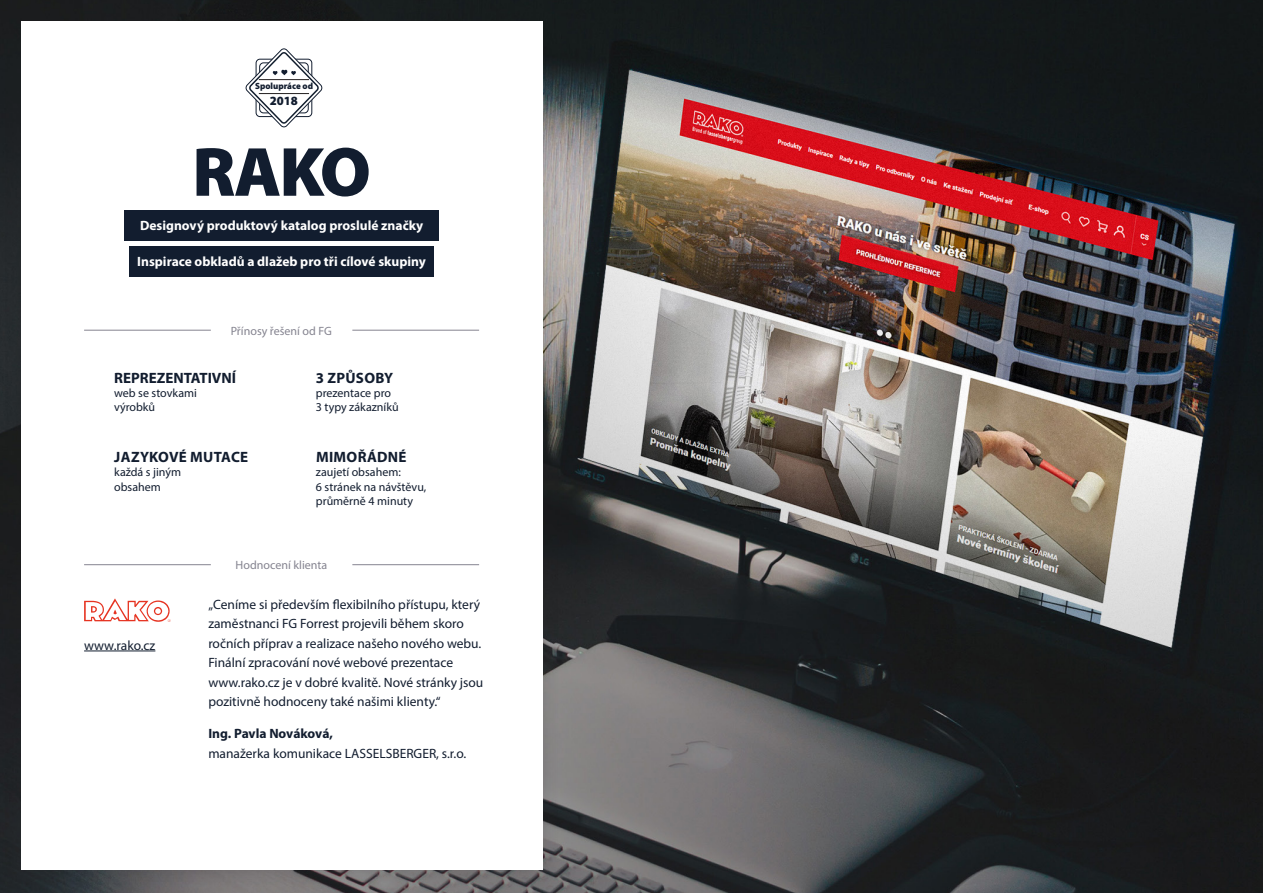
<style>
.page{position:relative;width:1263px;height:893px;background:#fff}
.page>*{position:absolute;margin:0;border:0;box-sizing:border-box;transform-origin:0 0}
.t1{font:900 70.2px "Myriad Pro";color:#121d2f}
.t2{font:700 15px "Myriad Pro";letter-spacing:.015em;color:#121d2f}
.t3{font:13.5px/19.5px "Myriad Pro";color:#121d2f}
.t4{font:700 13.5px "Myriad Pro";color:#fff}
.t5{font:900 12.6px "Myriad Pro";color:#121d2f}
.t6{font:12px/14.4px "Myriad Pro";color:#121d2f}
.t7{font:12px "Myriad Pro";color:#858490}
.t8{font:900 9px "Myriad Pro";color:#121d2f}
.s1{font-weight:700}
</style>
<div class="page">
<img style="left:0;top:0;width:1263px;height:892px">
<div style="left:2px;top:2px;width:559px;height:887px;background:#231f20;opacity:.2"></div>
<div style="left:21px;top:21px;width:521px;height:849px;background:#fff"></div>
<div style="left:124px;top:210px;width:315px;height:31px;background:#121d2f"></div>
<hr style="left:84px;top:651px;width:71px;height:1px;background:#121d2f">
<div style="left:129px;top:246px;width:305px;height:30px;background:#121d2f"></div>
<hr style="left:84px;top:330px;width:127px;height:1px;background:#858490">
<hr style="left:352px;top:330px;width:127px;height:1px;background:#858490">
<hr style="left:84px;top:564px;width:127px;height:1px;background:#858490">
<hr style="left:352px;top:564px;width:127px;height:1px;background:#858490">
<svg style="left:245px;top:48px;width:78px;height:80px"></svg>
<svg style="left:84px;top:598px;width:87px;height:24px"></svg>
<p class="t8" style="left:255px;top:80px;width:59px">Spolupráce od</p>
<p class="t5" style="left:270px;top:93px;width:30px">2018</p>
<p class="t1" style="left:192px;top:125px;width:180px">RAKO</p>
<p class="t4" style="left:140px;top:217px;width:285px">Designový produktový katalog proslulé značky</p>
<p class="t4" style="left:137px;top:252px;width:290px">Inspirace obkladů a dlažeb pro tři cílové skupiny</p>
<p class="t7" style="left:231px;top:323px;width:103px">Přínosy řešení od FG</p>
<p class="t2" style="left:114px;top:368px;width:123px">REPREZENTATIVNÍ</p>
<p class="t6" style="left:114px;top:386px;width:84px">web se stovkami výrobků</p>
<p class="t2" style="left:114px;top:447px;width:135px">JAZYKOVÉ MUTACE</p>
<p class="t6" style="left:114px;top:465px;width:68px">každá s jiným obsahem</p>
<p class="t2" style="left:316px;top:368px;width:79px">3 ZPŮSOBY</p>
<p class="t6" style="left:316px;top:386px;width:84px">prezentace pro<br>3 typy zákazníků</p>
<p class="t2" style="left:316px;top:447px;width:92px">MIMOŘÁDNÉ</p>
<p class="t6" style="left:316px;top:465px;width:112px">zaujetí obsahem:<br>6 stránek na návštěvu, průměrně 4 minuty</p>
<p class="t3" style="left:84px;top:635px;width:73px">www.rako.cz</p>
<p class="t7" style="left:236px;top:558px;width:93px">Hodnocení klienta</p>
<p class="t3" style="left:208px;top:594px;width:277px">„Ceníme si především flexibilního přístupu, který zaměstnanci FG Forrest projevili během skoro ročních příprav a realizace našeho nového webu.<br>Finální zpracování nové webové prezentace www.rako.cz je v dobré kvalitě. Nové stránky jsou pozitivně hodnoceny také našimi klienty.“</p>
<p class="t3" style="left:208px;top:724px;width:259px"><span class="s1">Ing. Pavla Nováková,<br></span>manažerka komunikace LASSELSBERGER, s.r.o.</p>
</div>
